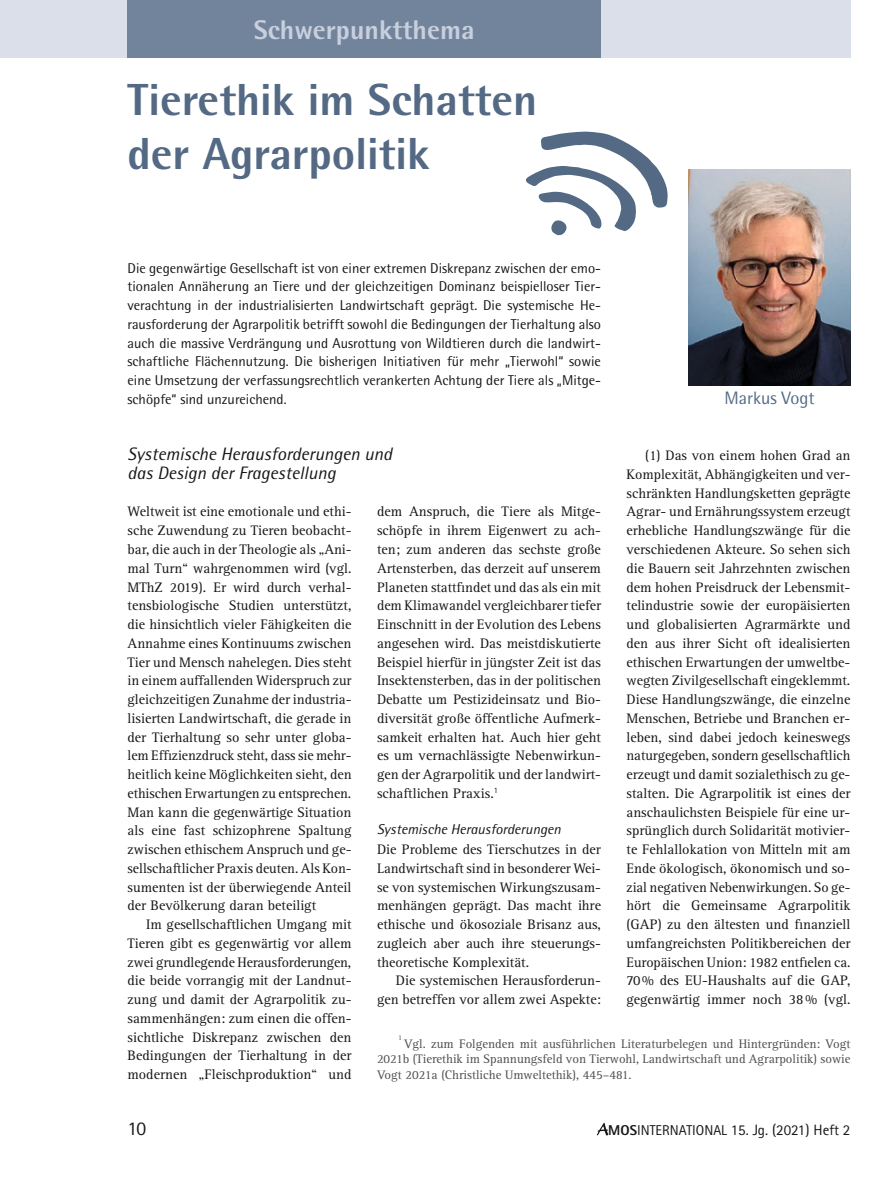
<style>
.page{position:relative;width:893px;height:1191px;background:#fff}
.page>*{position:absolute;margin:0;border:0;box-sizing:border-box;transform-origin:0 0}
.beitrag_head_blau__m{font:800 45px/54px "Rotis Semi Sans";color:#536984}
.t1{font:800 27px "Rotis Semi Sans";color:#c8cfdd}
.t2{font:19.5px "Rotis Sans Serif";color:#151616}
.ZÜ01_2sp__nach_abstr{font:italic 18px/18.8px "Rotis Semi Sans";color:#151616}
.portraits_ztr__Maste{font:18px "Rotis Semi Sans";color:#536984}
.t3{font:15px "Rotis Sans Serif";color:#151616}
.mE{font:14.25px/18.8px "Rotis Serif";color:#151616;text-align:justify}
.oE__Master{font:14.25px/18.8px "Rotis Serif";color:#151616;text-align:justify}
.abstract_deutsch__na{font:14.25px/18.8px "Rotis Semi Sans";color:#151616;text-align:justify}
.ZÜ2{font:italic 14.25px "Rotis Semi Sans";color:#151616}
._01-09{font:12.75px/15.8px "Rotis Serif";color:#4e4e4d;text-align:justify}
._01-09-2{font:7.35px "Rotis Serif";color:#4e4e4d}
.s1{font-weight:800;font-size:14.25px}
.s2{font-size:14.25px}
</style>
<div class="page">
<div style="left:0;top:0;width:850px;height:57px;background:#dbdfe9"></div>
<div style="left:128px;top:0;width:473px;height:57px;background:#72839c"></div>
<svg style="left:597px;top:1122px;width:11px;height:13px"></svg>
<svg style="left:526px;top:131px;width:142px;height:104px"></svg>
<img style="left:689px;top:169px;width:161px;height:216px">
<h2 class="t1" style="left:254px;top:13px;width:222px">Schwerpunktthema</h2>
<p class="beitrag_head_blau__m" style="left:128px;top:72px;width:411px">Tierethik im Schatten der Agrarpolitik</p>
<p class="abstract_deutsch__na" style="left:128px;top:258px;width:475px">Die gegenwärtige Gesellschaft ist von einer extremen Diskrepanz zwischen der emo&shy;tionalen Annäherung an Tiere und der gleichzeitigen Dominanz beispielloser Tier&shy;verachtung in der industrialisierten Landwirtschaft geprägt. Die systemische He&shy;rausforderung der Agrarpolitik betrifft sowohl die Bedingungen der Tierhaltung also auch die massive Verdrängung und Ausrottung von Wildtieren durch die landwirt&shy;schaftliche Flächennutzung. Die bisherigen Initiativen für mehr „Tierwohl“ sowie eine Umsetzung der verfassungsrechtlich verankerten Achtung der Tiere als „Mitge&shy;schöpfe“ sind unzureichend.</p>
<p class="portraits_ztr__Maste" style="left:724px;top:387px;width:92px">Markus Vogt</p>
<p class="ZÜ01_2sp__nach_abstr" style="left:128px;top:444px;width:266px">Systemische Herausforderungen und das Design der Fragestellung</p>
<p class="oE__Master" style="left:128px;top:503px;width:226px">Weltweit ist eine emotionale und ethi&shy;sche Zuwendung zu Tieren beobacht&shy;bar, die auch in der Theologie als „Ani&shy;mal Turn“ wahrgenommen wird (vgl.<br>MThZ 2019). Er wird durch verhal&shy;tensbiologische Studien unterstützt, die hinsichtlich vieler Fähigkeiten die Annahme eines Kontinuums zwischen Tier und Mensch nahelegen. Dies steht in einem auffallenden Widerspruch zur gleichzeitigen Zunahme der industria&shy;lisierten Landwirtschaft, die gerade in der Tierhaltung so sehr unter globa&shy;lem Effizienzdruck steht, dass sie mehr&shy;heitlich keine Möglichkeiten sieht, den ethischen Erwartungen zu entsprechen.<br>Man kann die gegenwärtige Situation als eine fast schizophrene Spaltung zwischen ethischem Anspruch und ge&shy;sellschaftlicher Praxis deuten. Als Kon&shy;sumenten ist der überwiegende Anteil der Bevölkerung daran beteiligt</p>
<p class="mE" style="left:128px;top:915px;width:225px;text-indent:19px">Im gesellschaftlichen Umgang mit Tieren gibt es gegenwärtig vor allem zwei grundlegende Herausforderungen, die beide vorrangig mit der Landnut&shy;zung und damit der Agrarpolitik zu&shy;sammenhängen: zum einen die offen&shy;sichtliche Diskrepanz zwischen den Bedingungen der Tierhaltung in der modernen „Fleischproduktion“ und</p>
<p class="mE" style="left:626px;top:446px;width:225px;text-indent:19px">(1) Das von einem hohen Grad an Komplexität, Abhängigkeiten und ver&shy;schränkten Handlungsketten geprägte Agrar- und Ernährungssystem erzeugt erhebliche Handlungszwänge für die verschiedenen Akteure. So sehen sich die Bauern seit Jahrzehnten zwischen dem hohen Preisdruck der Lebensmit&shy;telindustrie sowie der europäisierten und globalisierten Agrarmärkte und den aus ihrer Sicht oft idealisierten ethischen Erwartungen der umweltbe&shy;wegten Zivilgesellschaft eingeklemmt.<br>Diese Handlungszwänge, die einzelne Menschen, Betriebe und Branchen er&shy;leben, sind dabei jedoch keineswegs naturgegeben, sondern gesellschaftlich erzeugt und damit sozialethisch zu ge&shy;stalten. Die Agrarpolitik ist eines der anschaulichsten Beispiele für eine ur&shy;sprünglich durch Solidarität motivier&shy;te Fehlallokation von Mitteln mit am Ende ökologisch, ökonomisch und so&shy;zial negativen Nebenwirkungen. So ge&shy;hört die Gemeinsame Agrarpolitik (GAP) zu den ältesten und finanziell umfangreichsten Politikbereichen der Europäischen Union: 1982 entfielen ca.<br>70% des EU-Haushalts auf die GAP, gegenwärtig immer noch 38% (vgl.</p>
<p class="mE" style="left:377px;top:503px;width:226px">dem Anspruch, die Tiere als Mitge&shy;schöpfe in ihrem Eigenwert zu ach&shy;ten; zum anderen das sechste große Artensterben, das derzeit auf unserem Planeten stattfindet und das als ein mit dem Klimawandel vergleichbarer tiefer Einschnitt in der Evolution des Lebens angesehen wird. Das meistdiskutierte Beispiel hierfür in jüngster Zeit ist das Insektensterben, das in der politischen Debatte um Pestizideinsatz und Bio&shy;diversität große öffentliche Aufmerk&shy;samkeit erhalten hat. Auch hier geht es um vernachlässigte Nebenwirkun&shy;gen der Agrarpolitik und der landwirt&shy;schaftlichen Praxis.<sup>1</sup></p>
<p class="ZÜ2" style="left:377px;top:820px;width:185px">Systemische Herausforderungen</p>
<p class="oE__Master" style="left:377px;top:840px;width:225px">Die Probleme des Tierschutzes in der Landwirtschaft sind in besonderer Wei&shy;se von systemischen Wirkungszusam&shy;menhängen geprägt. Das macht ihre ethische und ökosoziale Brisanz aus, zugleich aber auch ihre steuerungs&shy;theoretische Komplexität.</p>
<p class="mE" style="left:377px;top:971px;width:225px;text-align:right">Die systemischen Herausforderun&shy;gen betreffen vor allem zwei Aspekte:</p>
<p class="_01-09-2" style="left:398px;top:1033px;width:5px">1</p>
<p class="_01-09" style="left:377px;top:1036px;width:475px;text-indent:27px">Vgl. zum Folgenden mit ausführlichen Literaturbelegen und Hintergründen: Vogt 2021b (Tierethik im Spannungsfeld von Tierwohl, Landwirtschaft und Agrarpolitik) sowie Vogt 2021a (Christliche Umweltethik), 445–481.</p>
<h3 class="t2" style="left:128px;top:1117px;width:20px">10</h3>
<p class="t3" style="left:608px;top:1121px;width:244px"><span class="s1">MOS</span><span class="s2">INTERNATIONAL</span> 15. Jg. (2021) Heft 2</p>
</div>
